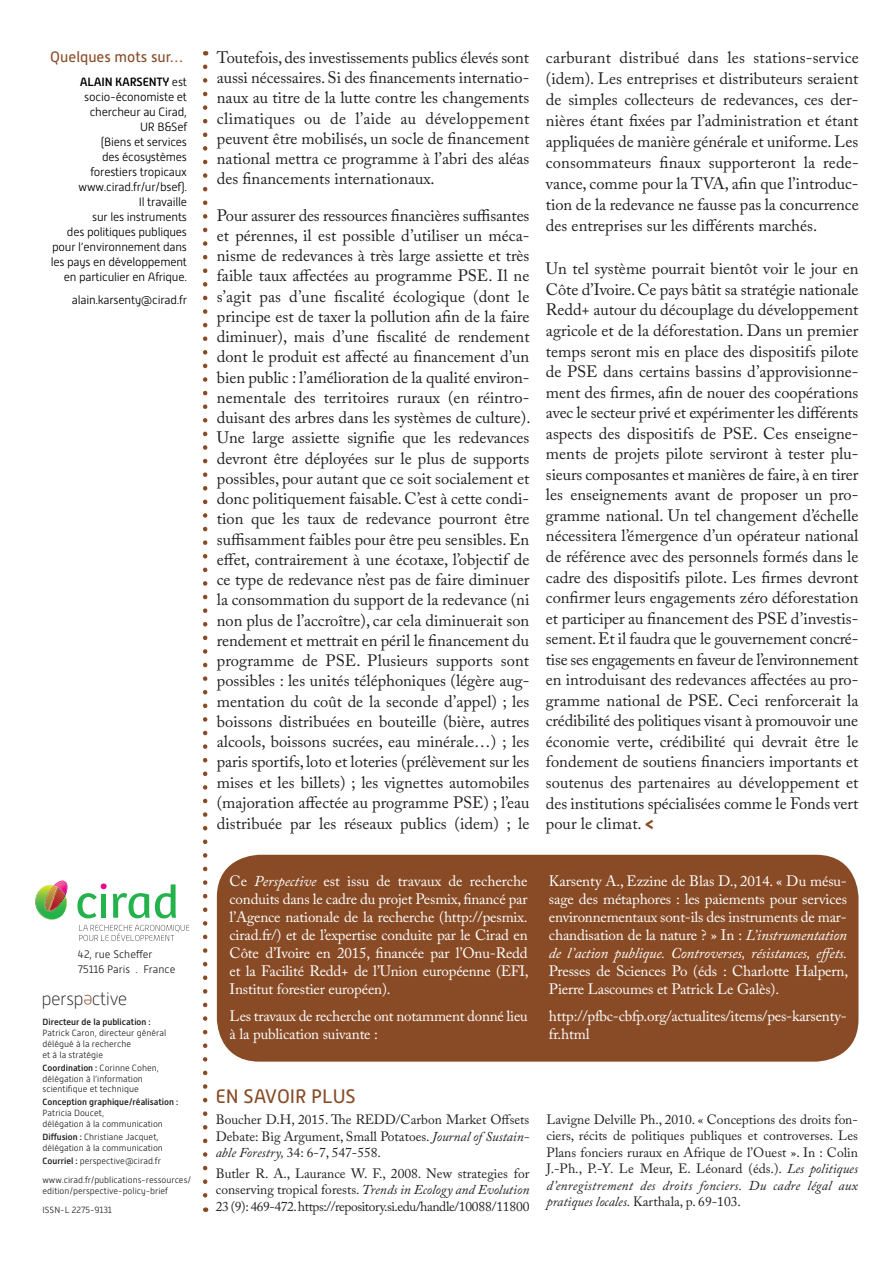
<style>
.page{position:relative;width:893px;height:1263px;background:#fff}
.page>*{position:absolute;margin:0;border:0;box-sizing:border-box;transform-origin:0 0}
.t1{font:19.5px "Alwyn New";color:#884b26}
.t2{font:100 18.3px "Alwyn New";letter-spacing:-.025em;color:#231f20}
.t3{font:100 18.3px "Alwyn New";color:#884b26}
.t4{font:16.5px/20.2px "Adobe Caslon Pro";color:#231f20;text-align:justify}
.t5{font:15px/18px "Adobe Caslon Pro";letter-spacing:-.01em;color:#fff}
.t6{font:15px "Alwyn New";color:#884b26}
.t7{font:13.5px/16.5px "Adobe Caslon Pro";color:#231f20;text-align:justify}
.t8{font:300 12px/15px "Alwyn New";letter-spacing:-.02em;color:#000;text-align:right}
.t9{font:300 10.95px/15px "Alwyn New";color:#231f20}
.t10{font:300 9px/10.8px "Alwyn New";color:#231f20}
.t11{font:500 9px "Alwyn New";color:#231f20}
.s1{font-weight:500}
.s2{font-family:"Alwyn New";font-weight:700;color:#884b26}
.s3{font-style:italic}
</style>
<div class="page">
<svg style="left:35px;top:880px;width:33px;height:40px"></svg>
<svg style="left:77px;top:883px;width:30px;height:35px"></svg>
<svg style="left:113px;top:884px;width:63px;height:34px"></svg>
<svg style="left:79px;top:925px;width:110px;height:16px"></svg>
<svg style="left:203px;top:67px;width:4px;height:1145px"></svg>
<div style="left:217px;top:855px;width:641px;height:207px;background:#884b26;border-radius:43px"></div>
<p class="t6" style="left:50px;top:49px;width:134px">Quelques mots sur…</p>
<p class="t8" style="left:51px;top:74px;width:138px"><span class="s1">ALAIN KARSENTY</span> est socio-économiste et chercheur au Cirad,<br>UR B&amp;Sef<br>(Biens et services<br>des écosystèmes<br>forestiers tropicaux www.cirad.fr/ur/bsef).<br>Il travaille<br>sur les instruments<br>des politiques publiques pour l’environnement dans les pays en développement en particulier en Afrique.</p>
<p class="t8" style="left:72px;top:293px;width:117px">alain.karsenty@cirad.fr</p>
<p class="t9" style="left:78px;top:947px;width:99px">42, rue Scheffer<br>75116 Paris . France</p>
<p class="t2" style="left:41px;top:988px;width:88px">persp ctive</p>
<p class="t3" style="left:93px;top:1011px;width:11px;rotate:-180deg">e</p>
<p class="t11" style="left:43px;top:1017px;width:110px">Directeur de la publication :</p>
<p class="t10" style="left:43px;top:1028px;width:125px">Patrick Caron, directeur général délégué à la recherche<br>et à la stratégie</p>
<p class="t10" style="left:43px;top:1062px;width:118px"><span class="s1">Coordination :</span> Corinne Cohen, délégation à l’information scientifique et technique</p>
<p class="t11" style="left:43px;top:1097px;width:137px">Conception graphique/réalisation :</p>
<p class="t10" style="left:43px;top:1108px;width:122px">Patricia Doucet,<br>délégation à la communication</p>
<p class="t10" style="left:43px;top:1131px;width:122px"><span class="s1">Diffusion :</span> Christiane Jacquet, délégation à la communication</p>
<p class="t10" style="left:43px;top:1151px;width:150px;line-height:19.4px"><span class="s1">Courriel :</span> perspective@cirad.fr www.cirad.fr/publications-ressources/</p>
<p class="t10" style="left:43px;top:1181px;width:127px;line-height:19.4px">edition/perspective-policy-brief<br>ISSN-L 2275-9131</p>
<p class="t4" style="left:217px;top:47px;width:314px">Toutefois, des investissements publics élevés sont aussi nécessaires. Si des financements internatio&shy;naux au titre de la lutte contre les changements climatiques ou de l’aide au développement peuvent être mobilisés, un socle de financement national mettra ce programme à l’abri des aléas des financements internationaux.</p>
<p class="t4" style="left:217px;top:205px;width:315px">Pour assurer des ressources financières suffisantes et pérennes, il est possible d’utiliser un méca&shy;nisme de redevances à très large assiette et très faible taux affectées au programme PSE. Il ne s’agit pas d’une fiscalité écologique (dont le principe est de taxer la pollution afin de la faire diminuer), mais d’une fiscalité de rendement dont le produit est affecté au financement d’un bien public : l’amélioration de la qualité environ&shy;nementale des territoires ruraux (en réintro&shy;duisant des arbres dans les systèmes de culture).<br>Une large assiette signifie que les redevances devront être déployées sur le plus de supports possibles, pour autant que ce soit socialement et donc politiquement faisable. C’est à cette condi&shy;tion que les taux de redevance pourront être suffisamment faibles pour être peu sensibles. En effet, contrairement à une écotaxe, l’objectif de ce type de redevance n’est pas de faire diminuer la consommation du support de la redevance (ni non plus de l’accroître), car cela diminuerait son rendement et mettrait en péril le financement du programme de PSE. Plusieurs supports sont possibles : les unités téléphoniques (légère aug&shy;mentation du coût de la seconde d’appel) ; les boissons distribuées en bouteille (bière, autres alcools, boissons sucrées, eau minérale…) ; les paris sportifs, loto et loteries (prélèvement sur les mises et les billets) ; les vignettes automobiles (majoration affectée au programme PSE) ; l’eau distribuée par les réseaux publics (idem) ; le</p>
<p class="t4" style="left:546px;top:47px;width:314px;line-height:21px">carburant distribué dans les stations-service (idem). Les entreprises et distributeurs seraient de simples collecteurs de redevances, ces der&shy;nières étant fixées par l’administration et étant appliquées de manière générale et uniforme. Les consommateurs finaux supporteront la rede&shy;vance, comme pour la TVA, afin que l’introduc&shy;tion de la redevance ne fausse pas la concurrence des entreprises sur les différents marchés.</p>
<p class="t4" style="left:546px;top:258px;width:314px">Un tel système pourrait bientôt voir le jour en Côte d’Ivoire. Ce pays bâtit sa stratégie nationale Redd+ autour du découplage du développement agricole et de la déforestation. Dans un premier temps seront mis en place des dispositifs pilote de PSE dans certains bassins d’approvisionne&shy;ment des firmes, afin de nouer des coopérations avec le secteur privé et expérimenter les différents aspects des dispositifs de PSE. Ces enseigne&shy;ments de projets pilote serviront à tester plu&shy;sieurs composantes et manières de faire, à en tirer les enseignements avant de proposer un pro&shy;gramme national. Un tel changement d’échelle nécessitera l’émergence d’un opérateur national de référence avec des personnels formés dans le cadre des dispositifs pilote. Les firmes devront confirmer leurs engagements zéro déforestation et participer au financement des PSE d’investis&shy;sement. Et il faudra que le gouvernement concré&shy;tise ses engagements en faveur de l’environnement en introduisant des redevances affectées au pro&shy;gramme national de PSE. Ceci renforcerait la crédibilité des politiques visant à promouvoir une économie verte, crédibilité qui devrait être le fondement de soutiens financiers importants et soutenus des partenaires au développement et des institutions spécialisées comme le Fonds vert pour le climat. <span class="s2">&lt;</span></p>
<p class="t5" style="left:230px;top:872px;width:301px;text-align:justify">Ce <span class="s3">Perspective</span> est issu de travaux de recherche conduits dans le cadre du projet Pesmix, financé par l’Agence nationale de la recherche (http://pesmix. cirad.fr/) et de l’expertise conduite par le Cirad en Côte d’Ivoire en 2015, financée par l’Onu-Redd et la Facilité Redd+ de l’Union européenne (EFI, Institut forestier européen).</p>
<p class="t5" style="left:230px;top:1006px;width:300px">Les travaux de recherche ont notamment donné lieu à la publication suivante :</p>
<p class="t5" style="left:549px;top:872px;width:300px;text-align:justify">Karsenty A., Ezzine de Blas D., 2014. « Du mésu&shy;sage des métaphores : les paiements pour services environnementaux sont-ils des instruments de mar&shy;chandisation de la nature ? » In : <span class="s3">L’instrumentation de l’action publique. Controverses, résistances, effets.</span></p>
<p class="t5" style="left:549px;top:962px;width:301px">Presses de Sciences Po (éds : Charlotte Halpern,<br>Pierre Lascoumes et Patrick Le Galès).</p>
<p class="t5" style="left:549px;top:1006px;width:299px">http://pfbc-cbfp.org/actualites/items/pes-karsenty&shy;fr.html</p>
<p class="t1" style="left:216px;top:1086px;width:142px">EN SAVOIR PLUS</p>
<p class="t7" style="left:216px;top:1111px;width:315px">Boucher D.H, 2015. The REDD/Carbon Market Offsets Debate: Big Argument, Small Potatoes. <span class="s3">Journal of Sustain&shy;able Forestry,</span> 34: 6-7, 547-558.</p>
<p class="t7" style="left:216px;top:1165px;width:315px">Butler R. A., Laurance W. F., 2008. New strategies for conserving tropical forests. <span class="s3">Trends in Ecology and Evolution </span>23 (9): 469-472. https://repository.si.edu/handle/10088/11800</p>
<p class="t7" style="left:546px;top:1111px;width:313px">Lavigne Delville Ph., 2010. « Conceptions des droits fon&shy;ciers, récits de politiques publiques et controverses. Les Plans fonciers ruraux en Afrique de l’Ouest ». In : Colin J.-Ph., P.-Y. Le Meur, E. Léonard (éds.). <span class="s3">Les politiques d’enregistrement des droits fonciers. Du cadre légal aux pratiques locales.</span> Karthala, p. 69-103.</p>
</div>
